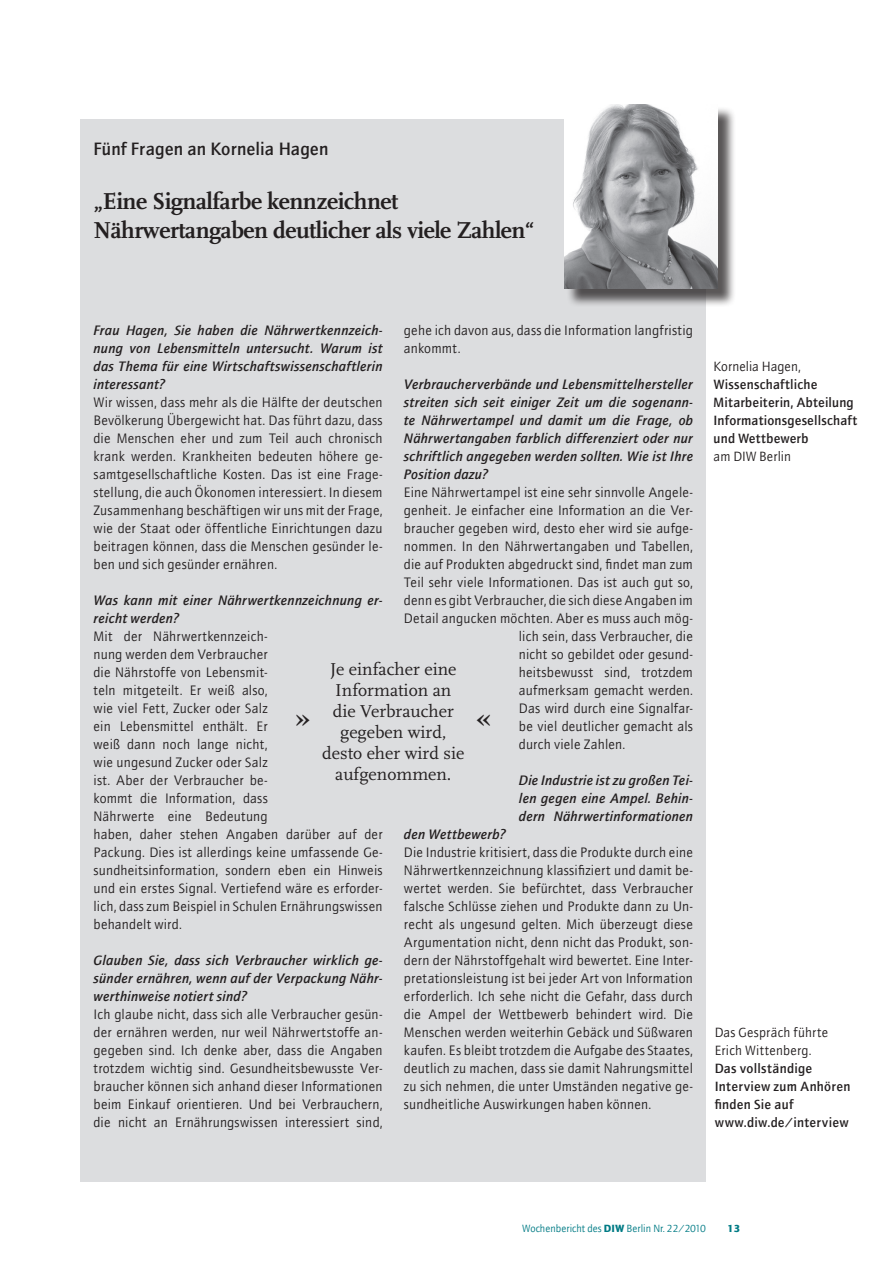
<style>
.page{position:relative;width:893px;height:1263px;background:#fff}
.page>*{position:absolute;margin:0;border:0;box-sizing:border-box;transform-origin:0 0}
.Interview_Zitat{font:30px "Scala";color:#231f20}
.Interview_T1{font:700 24px/28.8px "Scala";letter-spacing:-.02em;color:#231f20}
.t1{font:18px/21px "Scala";color:#231f20;text-align:center}
.Interview_Rubrik{font:500 18px "AT Quay Sans";letter-spacing:.005em;color:#231f20}
.Interview_Antwort{font:13.8px/18px "AT Quay Sans";letter-spacing:.01em;color:#231f20;text-align:justify}
.Interview_Frage{font:italic 500 13.8px/18px "AT Quay Sans";letter-spacing:.02em;color:#231f20;text-align:justify}
.Interview_BU{font:500 13.5px/18px "AT Quay Sans";letter-spacing:.015em;color:#231f20}
.Interview_BU-2{font:13.5px/18px "AT Quay Sans";letter-spacing:.015em;color:#231f20}
.t2{font:10.5px "AT Quay Sans";color:#007b85}
.t3{font:900 10.5px "AT Quay Sans";color:#007b85}
.s1{font-weight:400}
.s2{font-weight:900}
</style>
<div class="page">
<div style="left:81px;top:119px;width:625px;height:1062px;background:#dcdddf"></div>
<div style="left:566px;top:106px;width:170px;height:201px;background:#231f20;opacity:.75"></div>
<img style="left:564px;top:104px;width:153px;height:184px">
<p class="Interview_Rubrik" style="left:94px;top:138px;width:236px">Fünf Fragen an Kornelia Hagen</p>
<p class="Interview_T1" style="left:94px;top:187px;width:443px">„Eine Signalfarbe kennzeichnet<br>Nährwertangaben deutlicher als viele Zahlen“</p>
<p class="Interview_Antwort" style="left:404px;top:321px;width:291px">gehe ich davon aus, dass die Information langfristig ankommt.</p>
<p class="Interview_Frage" style="left:404px;top:375px;width:291px">Verbraucherverbände und Lebensmittelhersteller streiten sich seit einiger Zeit um die sogenann&shy;te Nährwertampel und damit um die Frage, ob Nährwertangaben farblich differenziert oder nur schriftlich angegeben werden sollten. Wie ist Ihre Position dazu?</p>
<p class="Interview_Antwort" style="left:404px;top:483px;width:291px">Eine Nährwertampel ist eine sehr sinnvolle Angele-</p>
<p class="Interview_Antwort" style="left:404px;top:501px;width:291px">genheit. Je einfacher eine Information an die Ver-</p>
<p class="Interview_Antwort" style="left:404px;top:519px;width:291px">braucher gegeben wird, desto eher wird sie aufge-</p>
<p class="Interview_Antwort" style="left:404px;top:537px;width:291px">nommen. In den Nährwertangaben und Tabellen,</p>
<p class="Interview_Antwort" style="left:404px;top:555px;width:291px">die auf Produkten abgedruckt sind, findet man zum</p>
<p class="Interview_Antwort" style="left:404px;top:573px;width:291px">Teil sehr viele Informationen. Das ist auch gut so,</p>
<p class="Interview_Antwort" style="left:404px;top:591px;width:291px">denn es gibt Verbraucher, die sich diese Angaben im</p>
<p class="Interview_Antwort" style="left:404px;top:609px;width:291px">Detail angucken möchten. Aber es muss auch mög-</p>
<p class="Interview_Antwort" style="left:519px;top:627px;width:176px">lich sein, dass Verbraucher, die</p>
<p class="Interview_Antwort" style="left:519px;top:645px;width:176px">nicht so gebildet oder gesund-</p>
<p class="Interview_Antwort" style="left:519px;top:663px;width:176px">heitsbewusst sind, trotzdem</p>
<p class="Interview_Antwort" style="left:519px;top:681px;width:176px">aufmerksam gemacht werden.</p>
<p class="Interview_Antwort" style="left:519px;top:699px;width:176px">Das wird durch eine Signalfar-</p>
<p class="Interview_Antwort" style="left:519px;top:717px;width:176px">be viel deutlicher gemacht als</p>
<p class="Interview_Antwort" style="left:519px;top:735px;width:108px">durch viele Zahlen.</p>
<p class="Interview_Frage" style="left:519px;top:771px;width:176px">Die Industrie ist zu großen Tei&shy;len gegen eine Ampel. Behin&shy;dern Nährwertinformationen</p>
<p class="Interview_Frage" style="left:404px;top:825px;width:103px">den Wettbewerb?</p>
<p class="Interview_Antwort" style="left:404px;top:843px;width:291px">Die Industrie kritisiert, dass die Produkte durch eine Nährwertkennzeichnung klassifiziert und damit be&shy;wertet werden. Sie befürchtet, dass Verbraucher falsche Schlüsse ziehen und Produkte dann zu Un&shy;recht als ungesund gelten. Mich überzeugt diese Argumentation nicht, denn nicht das Produkt, son&shy;dern der Nährstoffgehalt wird bewertet. Eine Inter&shy;pretationsleistung ist bei jeder Art von Information erforderlich. Ich sehe nicht die Gefahr, dass durch die Ampel der Wettbewerb behindert wird. Die Menschen werden weiterhin Gebäck und Süßwaren kaufen. Es bleibt trotzdem die Aufgabe des Staates, deutlich zu machen, dass sie damit Nahrungsmittel zu sich nehmen, die unter Umständen negative ge&shy;sundheitliche Auswirkungen haben können.</p>
<p class="Interview_Frage" style="left:94px;top:321px;width:291px">Frau Hagen, Sie haben die Nährwertkennzeich&shy;nung von Lebensmitteln untersucht. Warum ist das Thema für eine Wirtschaftswissenschaftlerin interessant?</p>
<p class="Interview_Antwort" style="left:94px;top:393px;width:291px">Wir wissen, dass mehr als die Hälfte der deutschen Bevölkerung Übergewicht hat. Das führt dazu, dass die Menschen eher und zum Teil auch chronisch krank werden. Krankheiten bedeuten höhere ge&shy;samtgesellschaftliche Kosten. Das ist eine Frage&shy;stellung, die auch Ökonomen interessiert. In diesem Zusammenhang beschäftigen wir uns mit der Frage, wie der Staat oder öffentliche Einrichtungen dazu beitragen können, dass die Menschen gesünder le&shy;ben und sich gesünder ernähren.</p>
<p class="Interview_Frage" style="left:94px;top:591px;width:291px">Was kann mit einer Nährwertkennzeichnung er&shy;reicht werden?</p>
<p class="Interview_Antwort" style="left:94px;top:627px;width:291px;text-align:left">Mit der Nährwertkennzeich-<br>nung werden dem Verbraucher<br>die Nährstoffe von Lebensmit-<br>teln mitgeteilt. Er weiß also,<br>wie viel Fett, Zucker oder Salz<br>ein Lebensmittel enthält. Er<br>weiß dann noch lange nicht,<br>wie ungesund Zucker oder Salz<br>ist. Aber der Verbraucher be-<br>kommt die Information, dass<br>Nährwerte eine Bedeutung<br>haben, daher stehen Angaben darüber auf der Packung. Dies ist allerdings keine umfassende Ge&shy;sundheitsinformation, sondern eben ein Hinweis und ein erstes Signal. Vertiefend wäre es erforder&shy;lich, dass zum Beispiel in Schulen Ernährungswissen behandelt wird.</p>
<p class="Interview_Frage" style="left:94px;top:951px;width:291px">Glauben Sie, dass sich Verbraucher wirklich ge&shy;sünder ernähren, wenn auf der Verpackung Nähr&shy;werthinweise notiert sind?</p>
<p class="Interview_Antwort" style="left:94px;top:1005px;width:291px">Ich glaube nicht, dass sich alle Verbraucher gesün&shy;der ernähren werden, nur weil Nährwertstoffe an&shy;gegeben sind. Ich denke aber, dass die Angaben trotzdem wichtig sind. Gesundheitsbewusste Ver&shy;braucher können sich anhand dieser Informationen beim Einkauf orientieren. Und bei Verbrauchern, die nicht an Ernährungswissen interessiert sind,</p>
<p class="t1" style="left:322px;top:659px;width:144px">Je einfacher eine<br>Information an die Verbraucher gegeben wird, desto eher wird sie aufgenommen.</p>
<p class="Interview_Zitat" style="left:295px;top:701px;width:16px">»</p>
<p class="Interview_Zitat" style="left:476px;top:701px;width:16px">«</p>
<p class="Interview_BU" style="left:714px;top:357px;width:145px"><span class="s1">Kornelia Hagen,<br></span>Wissenschaftliche<br>Mitarbeiterin, Abteilung<br>Informationsgesellschaft und Wettbewerb<br><span class="s1">am DIW Berlin</span></p>
<p class="Interview_BU-2" style="left:715px;top:1023px;width:115px">Das Gespräch führte<br>Erich Wittenberg.</p>
<p class="Interview_BU" style="left:715px;top:1059px;width:137px">Das vollständige<br>Interview zum Anhören finden Sie auf www.diw.de/interview</p>
<p class="t2" style="left:522px;top:1222px;width:185px">Wochenbericht des <span class="s2">DIW</span> Berlin Nr. 22/2010</p>
<p class="t3" style="left:727px;top:1222px;width:15px">13</p>
</div>
